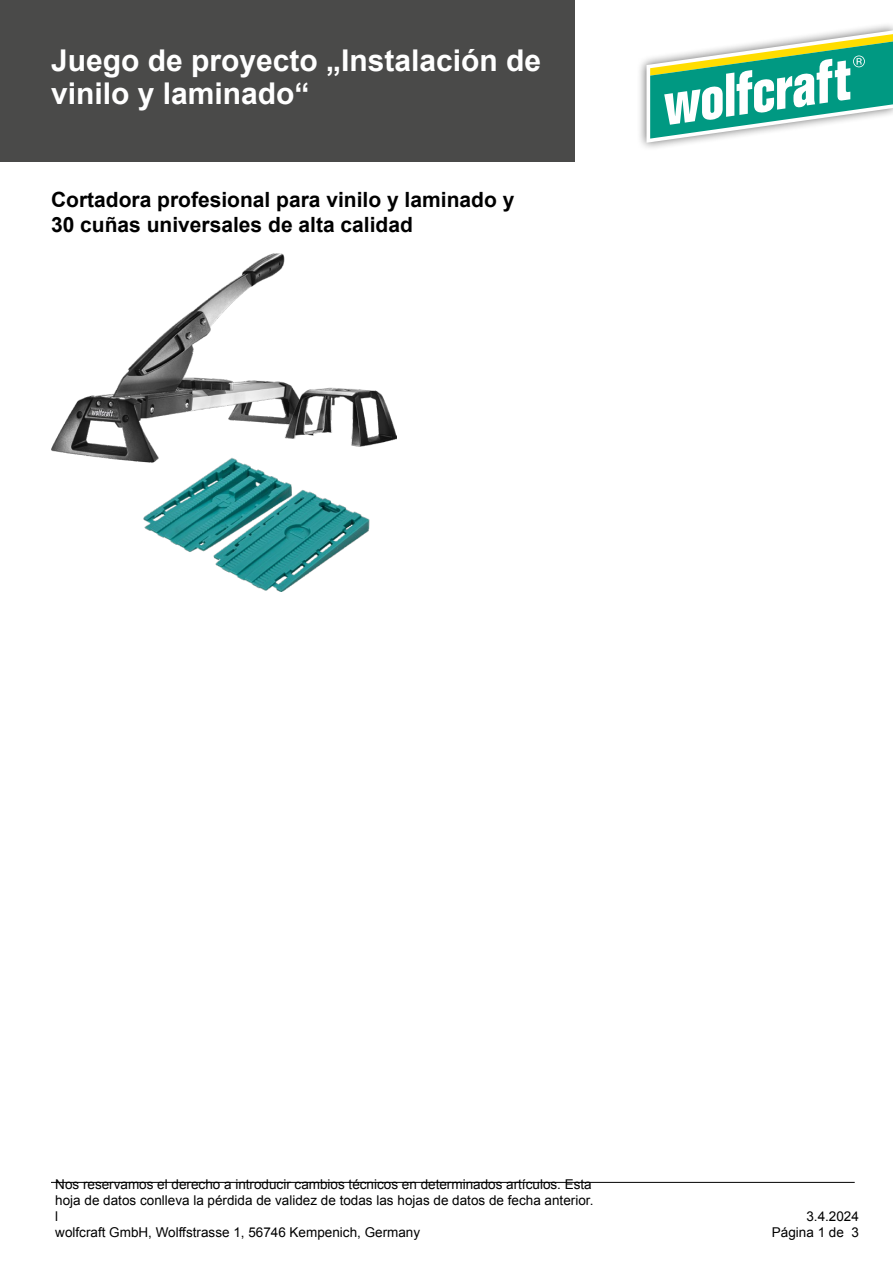
<style>
.page{position:relative;width:893px;height:1263px;background:#fff}
.page>*{position:absolute;margin:0;border:0;box-sizing:border-box;transform-origin:0 0}
.t1{font:700 30px/33px "Arial";color:#fff}
.t2{font:700 21px/25.2px "Arial";color:#000}
.t3{font:13.5px/16.2px "Arial";color:#000;text-align:right}
</style>
<div class="page">
<div style="left:0;top:0;width:574px;height:162px;background:#4a4a49"></div>
<hr style="left:51px;top:1182px;width:804px;height:1px;background:#000">
<div style="left:637px;top:22px;width:256px;height:130px;background:#000;opacity:.6"></div>
<svg style="left:646px;top:30px;width:247px;height:113px"></svg>
<img style="left:51px;top:253px;width:345px;height:338px">
<h1 class="t1" style="left:51px;top:45px;width:492px">Juego de proyecto „Instalación de vinilo y laminado“</h1>
<h2 class="t2" style="left:51px;top:187px;width:465px">Cortadora profesional para vinilo y laminado y<br>30 cuñas universales de alta calidad</h2>
<p class="t3" style="left:55px;top:1176px;width:540px;text-align:left">Nos reservamos el derecho a introducir cambios técnicos en determinados artículos. Esta hoja de datos conlleva la pérdida de validez de todas las hojas de datos de fecha anterior. l<br>wolfcraft GmbH, Wolffstrasse 1, 56746 Kempenich, Germany</p>
<p class="t3" style="left:772px;top:1208px;width:89px">3.4.2024<br>Página 1 de 3</p>
</div>
